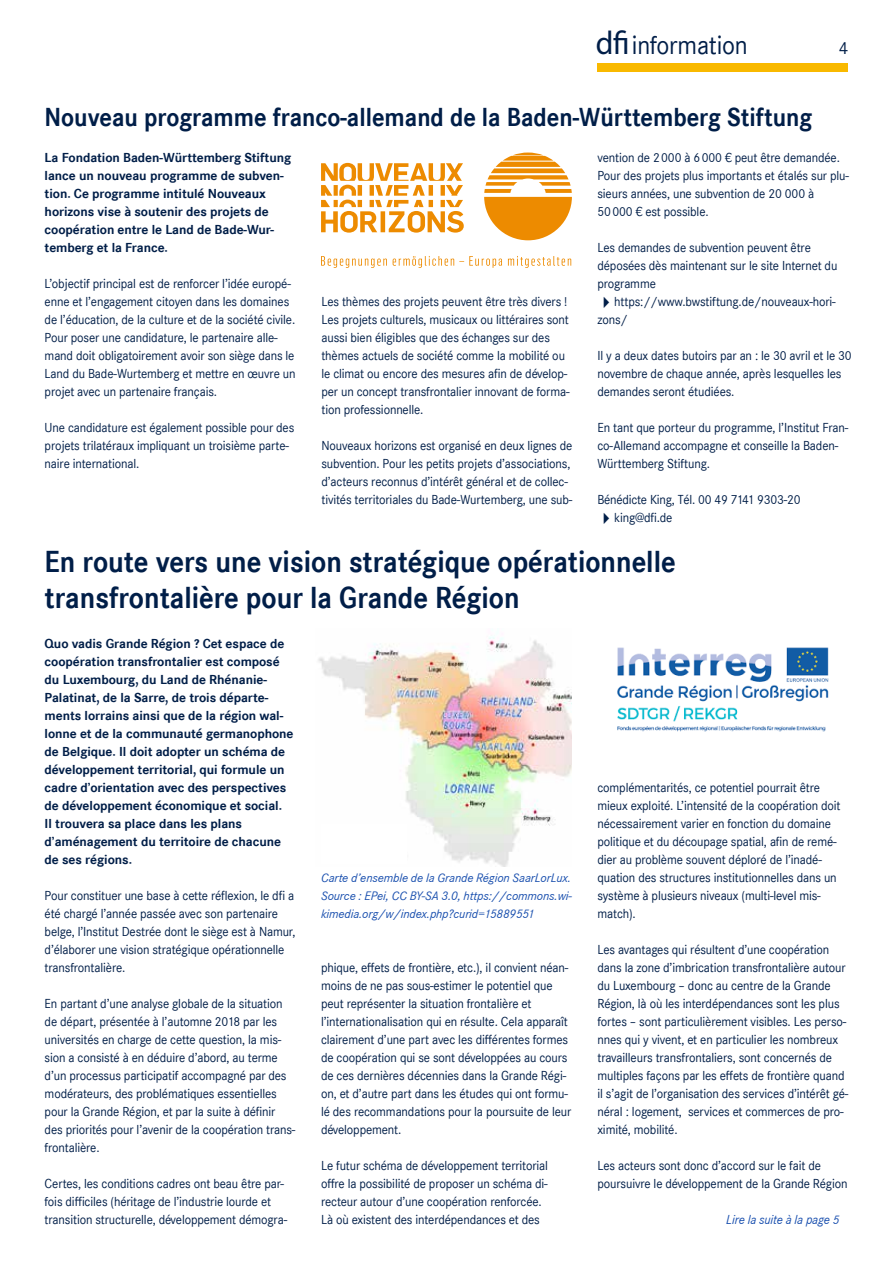
<style>
.page{position:relative;width:893px;height:1263px;background:#fff}
.page>*{position:absolute;margin:0;border:0;box-sizing:border-box;transform-origin:0 0}
.t1{font:700 31.5px/36px "Corporate S";color:#001e48;scale:.9 1}
.t2{font:700 27px "Corporate S";color:#001e48;scale:.9 1}
.t3{font:27px "Corporate S";letter-spacing:-.01em;color:#001e48;scale:.95 1}
.t4{font:18px "Corporate S";color:#001e48}
.t5{font:13.5px/18px "Corporate S";letter-spacing:-.01em;color:#001e48;scale:.95 1}
.t6{font:700 13.5px/18px "Corporate S";letter-spacing:-.005em;color:#001e48}
.t7{font:italic 13.5px "Corporate S";letter-spacing:-.01em;color:#194fae;scale:.95 1}
.t8{font:italic 12.75px/18px "Corporate S";letter-spacing:-.01em;color:#194fae;text-align:justify}
.s1{font-family:"Myriad Pro";font-size:33px}
.s2{font-size:12.75px}
</style>
<div class="page">
<div style="left:597px;top:63px;width:251px;height:9px;background:#f9b900"></div>
<svg style="left:321px;top:256px;width:250px;height:12px"></svg>
<svg style="left:484px;top:153px;width:88px;height:87px"></svg>
<svg style="left:321px;top:163px;width:143px;height:70px"></svg>
<img style="left:318px;top:637px;width:254px;height:229px">
<img style="left:617px;top:647px;width:212px;height:85px">
<div style="left:321px;top:825px;width:86px;height:39px;background:#fff"></div>
<h2 class="t3" style="left:596px;top:30px;width:161px"><span class="s1">dfi</span>information</h2>
<h3 class="t4" style="left:839px;top:38px;width:11px">4</h3>
<h2 class="t2" style="left:45px;top:102px;width:855px">Nouveau programme franco-allemand de la Baden-Württemberg Stiftung</h2>
<p class="t5" style="left:597px;top:149px;width:266px">vention de 2000 à 6000 € peut être demandée.<br>Pour des projets plus importants et étalés sur plu&shy;sieurs années, une subvention de 20 000 à 50000 € est possible.</p>
<p class="t5" style="left:597px;top:239px;width:254px">Les demandes de subvention peuvent être déposées dès maintenant sur le site Internet du programme</p>
<p class="t5" style="left:597px;top:293px;width:252px">✔https://www.bwstiftung.de/nouveaux-hori&shy;zons/</p>
<p class="t5" style="left:597px;top:347px;width:269px">Il y a deux dates butoirs par an : le 30 avril et le 30 novembre de chaque année, après lesquelles les demandes seront étudiées.</p>
<p class="t5" style="left:597px;top:419px;width:266px">En tant que porteur du programme, l’Institut Fran&shy;co-Allemand accompagne et conseille la Baden-<br>Württemberg Stiftung.</p>
<p class="t5" style="left:597px;top:491px;width:215px">Bénédicte King, Tél. 00 49 7141 9303-20</p>
<p class="t5" style="left:597px;top:509px;width:80px">✔king@dfi.de</p>
<h1 class="t1" style="left:45px;top:544px;width:703px">En route vers une vision stratégique opérationnelle transfrontalière pour la Grande Région</h1>
<p class="t6" style="left:45px;top:635px;width:250px">Quo vadis Grande Région ? Cet espace de coopération transfrontalier est composé du Luxembourg, du Land de Rhénanie-Palatinat, de la Sarre, de trois départe&shy;ments lorrains ainsi que de la région wal&shy;lonne et de la communauté germanophone de Belgique. Il doit adopter un schéma de développement territorial, qui formule un cadre d’orientation avec des perspectives de développement économique et social.<br>Il trouvera sa place dans les plans d’aménagement du territoire de chacune de ses régions.</p>
<p class="t5" style="left:45px;top:887px;width:266px">Pour constituer une base à cette réflexion, le dfi a été chargé l’année passée avec son partenaire belge, l’Institut Destrée dont le siège est à Namur, d’élaborer une vision stratégique opérationnelle transfrontalière.</p>
<p class="t5" style="left:45px;top:995px;width:266px">En partant d’une analyse globale de la situation de départ, présentée à l’automne 2018 par les universités en charge de cette question, la mis&shy;sion a consisté à en déduire d’abord, au terme d’un processus participatif accompagné par des modérateurs, des problématiques essentielles pour la Grande Région, et par la suite à définir des priorités pour l’avenir de la coopération trans&shy;frontalière.</p>
<p class="t5" style="left:45px;top:1175px;width:257px">Certes, les conditions cadres ont beau être par&shy;fois difficiles (héritage de l’industrie lourde et transition structurelle, développement démogra-</p>
<p class="t6" style="left:45px;top:149px;width:248px">La Fondation Baden-Württemberg Stiftung lance un nouveau programme de subven&shy;tion. Ce programme intitulé Nouveaux horizons vise à soutenir des projets de coopération entre le Land de Bade-Wur&shy;temberg et la France.</p>
<p class="t5" style="left:45px;top:275px;width:266px">L’objectif principal est de renforcer l’idée europé&shy;enne et l’engagement citoyen dans les domaines de l’éducation, de la culture et de la société civile.<br>Pour poser une candidature, le partenaire alle&shy;mand doit obligatoirement avoir son siège dans le Land du Bade-Wurtemberg et mettre en œuvre un projet avec un partenaire français.</p>
<p class="t5" style="left:45px;top:419px;width:264px">Une candidature est également possible pour des projets trilatéraux impliquant un troisième parte&shy;naire international.</p>
<p class="t5" style="left:321px;top:293px;width:263px">Les thèmes des projets peuvent être très divers !<br>Les projets culturels, musicaux ou littéraires sont aussi bien éligibles que des échanges sur des thèmes actuels de société comme la mobilité ou le climat ou encore des mesures afin de dévelop&shy;per un concept transfrontalier innovant de forma&shy;tion professionnelle.</p>
<p class="t5" style="left:321px;top:437px;width:266px">Nouveaux horizons est organisé en deux lignes de subvention. Pour les petits projets d’associations, d’acteurs reconnus d’intérêt général et de collec&shy;tivités territoriales du Bade-Wurtemberg, une sub-</p>
<p class="t5" style="left:597px;top:779px;width:257px">complémentarités, ce potentiel pourrait être mieux exploité. L’intensité de la coopération doit nécessairement varier en fonction du domaine politique et du découpage spatial, afin de remé&shy;dier au problème souvent déploré de l’inadé&shy;quation des structures institutionnelles dans un système à plusieurs niveaux (multi-level mis&shy;match).</p>
<p class="t5" style="left:597px;top:941px;width:266px">Les avantages qui résultent d’une coopération dans la zone d’imbrication transfrontalière autour du Luxembourg – donc au centre de la Grande Région, là où les interdépendances sont les plus fortes – sont particulièrement visibles. Les perso&shy;nnes qui y vivent, et en particulier les nombreux travailleurs transfrontaliers, sont concernés de multiples façons par les effets de frontière quand il s’agit de l’organisation des services d’intérêt gé&shy;néral : logement, services et commerces de pro&shy;ximité, mobilité.</p>
<p class="t5" style="left:597px;top:1157px;width:265px">Les acteurs sont donc d’accord sur le fait de poursuivre le développement de la Grande Région</p>
<p class="t8" style="left:321px;top:869px;width:252px">Carte d’ensemble de la Grande Région SaarLorLux.<br>Source : EPei, CC BY-SA 3.0, https://commons.wi&shy;kimedia.org/w/index.php?curid=15889551</p>
<p class="t5" style="left:321px;top:959px;width:265px">phique, effets de frontière, etc.), il convient néan&shy;moins de ne pas sous-estimer le potentiel que peut représenter la situation frontalière et l’internationalisation qui en résulte. Cela apparaît clairement d’une part avec les différentes formes de coopération qui se sont développées au cours de ces dernières décennies dans la Grande Régi&shy;on, et d’autre part dans les études qui ont formu&shy;lé des recommandations pour la poursuite de leur développement.</p>
<p class="t5" style="left:321px;top:1157px;width:240px">Le futur schéma de développement territorial offre la possibilité de proposer un schéma di&shy;recteur autour d’une coopération renforcée.<br>Là où existent des interdépendances et des</p>
<p class="t7" style="left:726px;top:1212px;width:121px">Lire la suite à la page <span class="s2">5</span></p>
</div>
